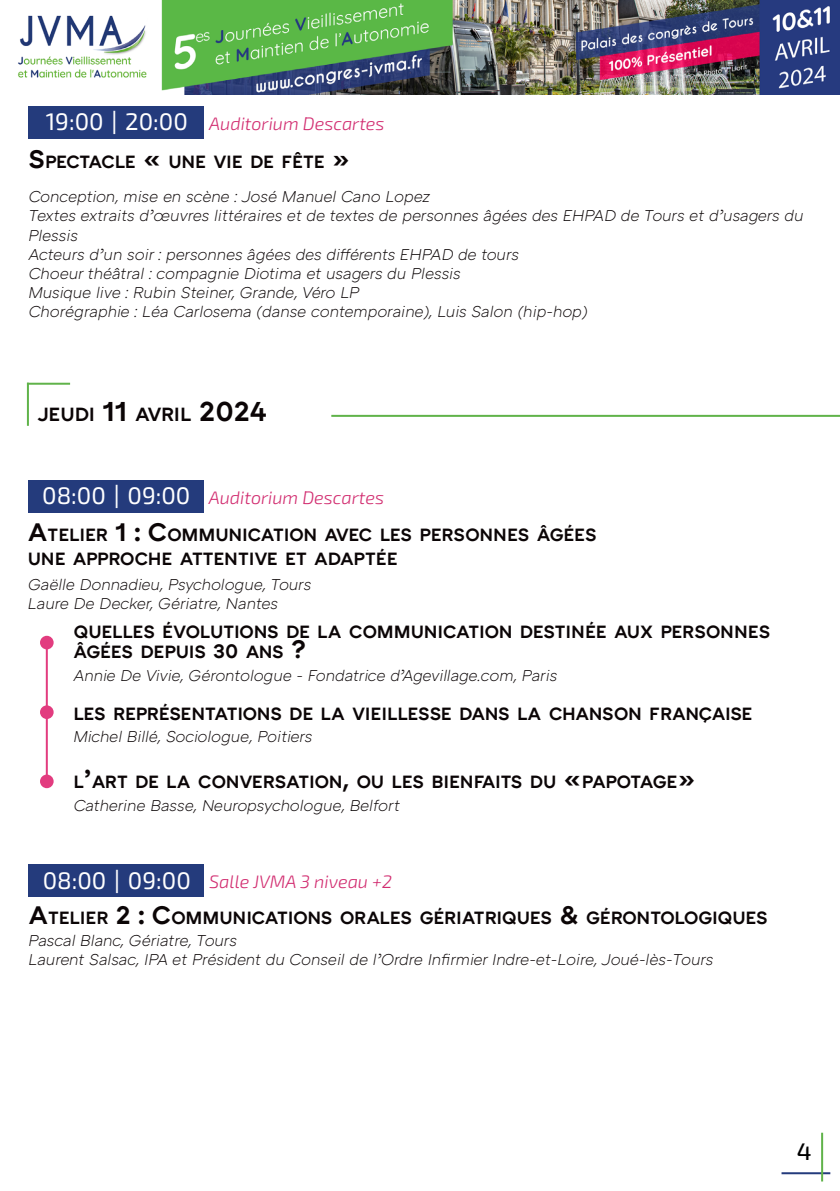
<style>
.page{position:relative;width:840px;height:1191px;background:#fff}
.page>*{position:absolute;margin:0;border:0;box-sizing:border-box;transform-origin:0 0}
.t1{font:24px "Exo 2";color:#000}
.t2{font:600 19.6px "ATC Arquette";letter-spacing:-.02em;color:#0b0506}
.t3{font:600 18.2px/24px "ATC Arquette";letter-spacing:-.02em;color:#0b0506}
.t4{font:italic 18px "Exo 2";color:#d22e71}
.t5{font:italic 300 16px/19.2px "ATC Arquette";letter-spacing:-.01em;color:#0b0506}
.s1{font-style:normal;font-size:24px;color:#fff}
.s2{font-family:"ATC Overlook";font-style:normal;font-size:24px;color:#fff}
.s3{font-size:26px}
.s4{font-size:28px}
.s5{font-size:20px}
</style>
<div class="page">
<hr style="left:781px;top:1172px;width:48px;height:2px;background:#243b7c">
<hr style="left:820px;top:1132px;width:2px;height:49px;background:#60b34a">
<img style="left:18px;top:0;width:821px;height:94px">
<hr style="left:27px;top:383px;width:2px;height:43px;background:#60b34a">
<hr style="left:27px;top:383px;width:43px;height:2px;background:#60b34a">
<hr style="left:331px;top:415px;width:508px;height:2px;background:#60b34a">
<div style="left:28px;top:480px;width:176px;height:32px;background:#243b7c"></div>
<div style="left:40px;top:636px;width:14px;height:13px;background:#e23c7f;border-radius:50%"></div>
<hr style="left:46px;top:638px;width:2px;height:145px;background:#e23c7f">
<div style="left:40px;top:705px;width:14px;height:14px;background:#e23c7f;border-radius:50%"></div>
<div style="left:40px;top:774px;width:14px;height:14px;background:#e23c7f;border-radius:50%"></div>
<div style="left:28px;top:864px;width:176px;height:33px;background:#243b7c"></div>
<div style="left:28px;top:106px;width:176px;height:33px;background:#243b7c"></div>
<p class="t4" style="left:46px;top:111px;width:340px"><span class="s1">19:00</span> <span class="s2">|</span> <span class="s1">20:00</span> Auditorium Descartes</p>
<p class="t3" style="left:28px;top:150px;width:323px"><span class="s3">S</span>PECTACLE <span class="s3">«</span> UNE VIE DE FÊTE <span class="s3">»</span></p>
<p class="t5" style="left:28px;top:188px;width:776px">Conception, mise en scène : José Manuel Cano Lopez<br>Textes extraits d’œuvres littéraires et de textes de personnes âgées des EHPAD de Tours et d’usagers du Plessis<br>Acteurs d’un soir : personnes âgées des différents EHPAD de tours<br>Choeur théâtral : compagnie Diotima et usagers du Plessis<br>Musique live : Rubin Steiner, Grande, Véro LP<br>Chorégraphie : Léa Carlosema (danse contemporaine), Luis Salon (hip-hop)</p>
<p class="t2" style="left:37px;top:403px;width:231px">JEUDI <span class="s4">11</span> AVRIL <span class="s4">2024</span></p>
<p class="t4" style="left:42px;top:485px;width:343px"><span class="s1">08:00</span> <span class="s2">|</span> <span class="s1">09:00</span> Auditorium Descartes</p>
<p class="t3" style="left:28px;top:523px;width:570px"><span class="s3">A</span>TELIER <span class="s3">1 : C</span>OMMUNICATION AVEC LES PERSONNES ÂGÉES<br>UNE APPROCHE ATTENTIVE ET ADAPTÉE</p>
<p class="t5" style="left:28px;top:575px;width:285px">Gaëlle Donnadieu, Psychologue, Tours<br>Laure De Decker, Gériatre, Nantes</p>
<p class="t3" style="left:73px;top:622px;width:698px;line-height:20px">QUELLES ÉVOLUTIONS DE LA COMMUNICATION DESTINÉE AUX PERSONNES<br>ÂGÉES DEPUIS <span class="s5">30</span> ANS <span class="s3">?</span></p>
<p class="t5" style="left:73px;top:666px;width:485px">Annie De Vivie, Gérontologue - Fondatrice d’Agevillage.com, Paris</p>
<p class="t3" style="left:73px;top:702px;width:680px">LES REPRÉSENTATIONS DE LA VIEILLESSE DANS LA CHANSON FRANÇAISE</p>
<p class="t5" style="left:73px;top:728px;width:241px">Michel Billé, Sociologue, Poitiers</p>
<p class="t3" style="left:73px;top:770px;width:623px">L<span class="s3">’</span>ART DE LA CONVERSATION<span class="s3">,</span> OU LES BIENFAITS DU <span class="s3">«</span>PAPOTAGE<span class="s3">»</span></p>
<p class="t5" style="left:73px;top:796px;width:328px">Catherine Basse, Neuropsychologue, Belfort</p>
<p class="t4" style="left:43px;top:869px;width:350px"><span class="s1">08:00</span> <span class="s2">|</span> <span class="s1">09:00</span> Salle JVMA 3 niveau +2</p>
<p class="t3" style="left:28px;top:905px;width:740px"><span class="s3">A</span>TELIER <span class="s3">2 : C</span>OMMUNICATIONS ORALES GÉRIATRIQUES <span class="s3">&amp;</span> GÉRONTOLOGIQUES</p>
<p class="t5" style="left:28px;top:931px;width:686px">Pascal Blanc, Gériatre, Tours<br>Laurent Salsac, IPA et Président du Conseil de l’Ordre Infirmier Indre-et-Loire, Joué-lès-Tours</p>
<h1 class="t1" style="left:796px;top:1134px;width:16px">4</h1>
</div>
